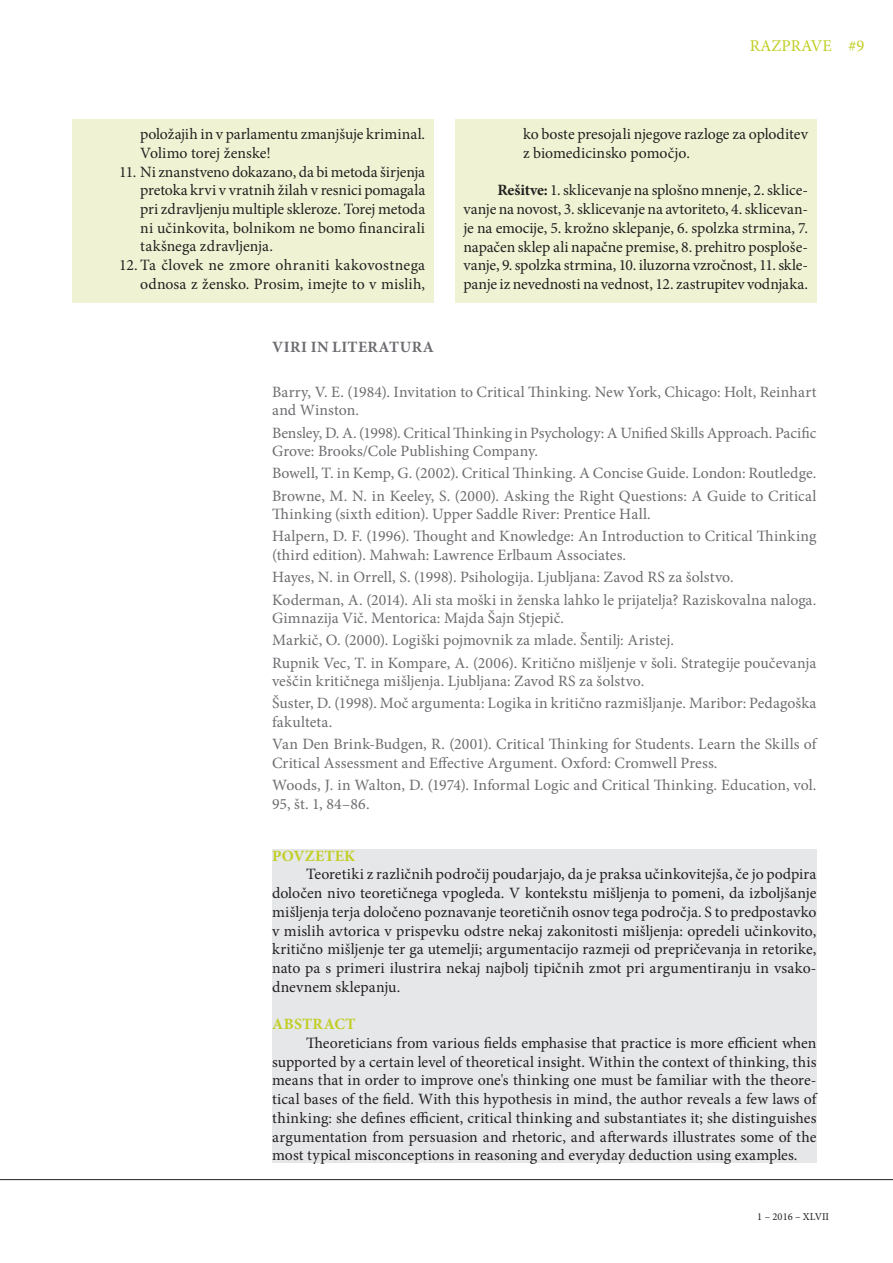
<style>
.page{position:relative;width:893px;height:1263px;background:#fff}
.page>*{position:absolute;margin:0;border:0;box-sizing:border-box;transform-origin:0 0}
.t1{font:16.5px "Minion Pro";color:#c1ce23}
.t2{font:15.75px/18.8px "Minion Pro";color:#231f20;text-align:justify}
.t3{font:15.75px/22.2px "Minion Pro";color:#6c6d70}
.t4{font:700 15.75px "Minion Pro";color:#6c6d70}
.t5{font:700 15.75px "Minion Pro";color:#c1ce23}
.t6{font:10.5px "Minion Pro";color:#231f20}
.s1{font-weight:700}
</style>
<div class="page">
<hr style="left:0;top:1179px;width:893px;height:1px;background:#231f20">
<div style="left:72px;top:119px;width:362px;height:184px;background:#f0f3d3"></div>
<div style="left:455px;top:119px;width:361px;height:184px;background:#f0f3d3"></div>
<div style="left:272px;top:849px;width:544px;height:314px;background:#e6e7e9"></div>
<p class="t2" style="left:140px;top:125px;width:286px">položajih in v parlamentu zmanjšuje kriminal.<br>Volimo torej ženske!</p>
<p class="t2" style="left:140px;top:162px;width:286px;text-indent:-21px">11. Ni znanstveno dokazano, da bi metoda širjenja pretoka krvi v vratnih žilah v resnici pomagala pri zdravljenju multiple skleroze. Torej metoda ni učinkovita, bolnikom ne bomo financirali takšnega zdravljenja.</p>
<p class="t2" style="left:119px;top:256px;width:308px;text-align:right">12. Ta človek ne zmore ohraniti kakovostnega odnosa z žensko. Prosim, imejte to v mislih,</p>
<p class="t1" style="left:750px;top:35px;width:116px">RAZPRAVE #9</p>
<p class="t2" style="left:523px;top:125px;width:286px">ko boste presojali njegove razloge za oploditev z biomedicinsko pomočjo.</p>
<p class="t2" style="left:463px;top:181px;width:346px;text-indent:34px"><span class="s1">Rešitve:</span> 1. sklicevanje na splošno mnenje, 2. sklice&shy;vanje na novost, 3. sklicevanje na avtoriteto, 4. sklicevan&shy;je na emocije, 5. krožno sklepanje, 6. spolzka strmina, 7. napačen sklep ali napačne premise, 8. prehitro posploše&shy;vanje, 9. spolzka strmina, 10. iluzorna vzročnost, 11. skle&shy;panje iz nevednosti na vednost, 12. zastrupitev vodnjaka.</p>
<p class="t4" style="left:272px;top:336px;width:72px">viri IN LITERATURA</p>
<p class="t3" style="left:272px;top:382px;width:546px;line-height:18.8px">Barry, V. E. (1984). Invitation to Critical Thinking. New York, Chicago: Holt, Reinhart and Winston.</p>
<p class="t3" style="left:272px;top:423px;width:546px;line-height:18.8px">Bensley, D. A. (1998). Critical Thinking in Psychology: A Unified Skills Approach. Pacific<br>Grove: Brooks/Cole Publishing Company.</p>
<p class="t3" style="left:272px;top:462px;width:546px">Bowell, T. in Kemp, G. (2002). Critical Thinking. A Concise Guide. London: Routledge.<br>Browne, M. N. in Keeley, S. (2000). Asking the Right Questions: A Guide to Critical</p>
<p class="t3" style="left:272px;top:503px;width:546px">Thinking (sixth edition). Upper Saddle River: Prentice Hall.<br>Halpern, D. F. (1996). Thought and Knowledge: An Introduction to Critical Thinking</p>
<p class="t3" style="left:272px;top:544px;width:546px">(third edition). Mahwah: Lawrence Erlbaum Associates.<br>Hayes, N. in Orrell, S. (1998). Psihologija. Ljubljana: Zavod RS za šolstvo.<br>Koderman, A. (2014). Ali sta moški in ženska lahko le prijatelja? Raziskovalna naloga.</p>
<p class="t3" style="left:272px;top:607px;width:546px">Gimnazija Vič. Mentorica: Majda Šajn Stjepič.<br>Markič, O. (2000). Logiški pojmovnik za mlade. Šentilj: Aristej.<br>Rupnik Vec, T. in Kompare, A. (2006). Kritično mišljenje v šoli. Strategije poučevanja</p>
<p class="t3" style="left:272px;top:670px;width:546px">veščin kritičnega mišljenja. Ljubljana: Zavod RS za šolstvo.<br>Šuster, D. (1998). Moč argumenta: Logika in kritično razmišljanje. Maribor: Pedagoška</p>
<p class="t3" style="left:272px;top:711px;width:546px">fakulteta.<br>Van Den Brink-Budgen, R. (2001). Critical Thinking for Students. Learn the Skills of</p>
<p class="t3" style="left:272px;top:752px;width:546px">Critical Assessment and Effective Argument. Oxford: Cromwell Press.<br>Woods, J. in Walton, D. (1974). Informal Logic and Critical Thinking. Education, vol.</p>
<p class="t3" style="left:272px;top:793px;width:99px">95, št. 1, 84–86.</p>
<p class="t5" style="left:272px;top:844px;width:12px">POVZETE</p>
<p class="t5" style="left:344px;top:844px;width:13px">K</p>
<p class="t2" style="left:272px;top:865px;width:546px;text-indent:34px">Teoretiki z različnih področij poudarjajo, da je praksa učinkovitejša, če jo podpira določen nivo teoretičnega vpogleda. V kontekstu mišljenja to pomeni, da izboljšanje mišljenja terja določeno poznavanje teoretičnih osnov tega področja. S to predpostavko v mislih avtorica v prispevku odstre nekaj zakonitosti mišljenja: opredeli učinkovito, kritično mišljenje ter ga utemelji; argumentacijo razmeji od prepričevanja in retorike, nato pa s primeri ilustrira nekaj najbolj tipičnih zmot pri argumentiranju in vsako&shy;dnevnem sklepanju.</p>
<p class="t5" style="left:272px;top:1013px;width:12px">ABSTRA</p>
<p class="t5" style="left:334px;top:1013px;width:22px">CT</p>
<p class="t2" style="left:272px;top:1034px;width:546px;text-indent:34px">Theoreticians from various fields emphasise that practice is more efficient when supported by a certain level of theoretical insight. Within the context of thinking, this means that in order to improve one's thinking one must be familiar with the theore&shy;tical bases of the field. With this hypothesis in mind, the author reveals a few laws of thinking: she defines efficient, critical thinking and substantiates it; she distinguishes argumentation from persuasion and rhetoric, and afterwards illustrates some of the most typical misconceptions in reasoning and everyday deduction using examples.</p>
<p class="t6" style="left:757px;top:1210px;width:73px">1 – 2016 – XLVII</p>
</div>
